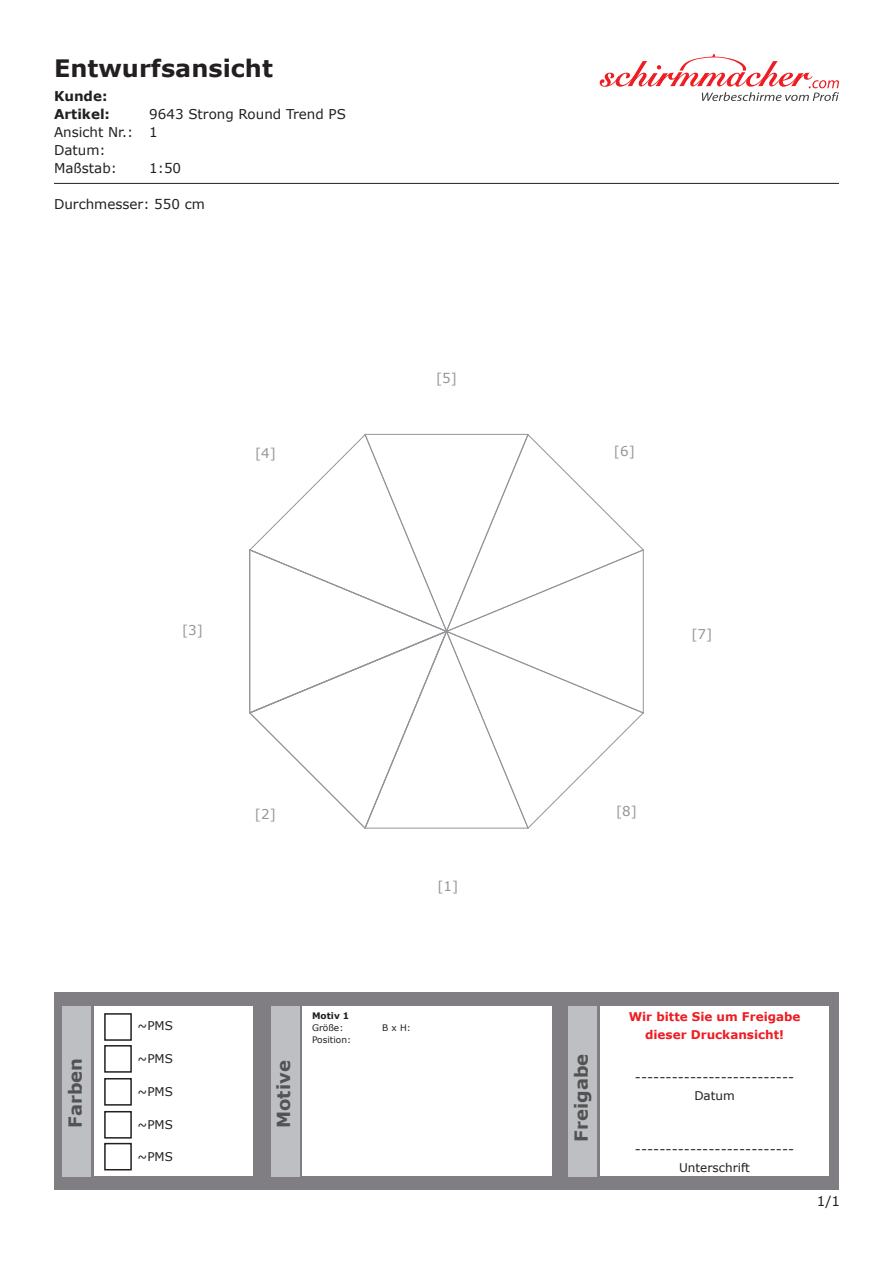
<style>
.page{position:relative;width:893px;height:1263px;background:#fff}
.page>*{position:absolute;margin:0;border:0;box-sizing:border-box;transform-origin:0 0}
.t1{font:700 24px "Verdana";color:#231f20}
.t2{font:700 18px "Verdana";color:#535355}
.t3{font:13.5px/18px "Verdana";color:#231f20}
.t4{font:13.5px "Verdana";color:#939598}
.t5{font:700 13.5px/18px "Verdana";color:#231f20}
.t6{font:700 12px/18px "Verdana";color:#ee1d23;text-align:center}
.t7{font:12px "Verdana";color:#231f20}
.t8{font:9px/12px "Verdana";color:#231f20}
.t9{font:700 9px "Verdana";color:#231f20}
</style>
<div class="page">
<hr style="left:54px;top:183px;width:785px;height:1px;background:#231f20">
<svg style="left:600px;top:54px;width:239px;height:47px"></svg>
<div style="left:54px;top:992px;width:785px;height:198px;background:#807e83"></div>
<div style="left:63px;top:1006px;width:28px;height:170px;background:#bebfc2"></div>
<div style="left:94px;top:1006px;width:159px;height:170px;background:#fff"></div>
<div style="left:104px;top:1013px;width:28px;height:28px;border:2px solid #231f20"></div>
<div style="left:271px;top:1006px;width:28px;height:170px;background:#bebfc2"></div>
<div style="left:303px;top:1006px;width:249px;height:170px;background:#fff"></div>
<div style="left:569px;top:1006px;width:28px;height:170px;background:#bebfc2"></div>
<div style="left:600px;top:1006px;width:229px;height:170px;background:#fff"></div>
<div style="left:104px;top:1045px;width:28px;height:28px;border:2px solid #231f20"></div>
<div style="left:104px;top:1078px;width:28px;height:27px;border:2px solid #231f20"></div>
<div style="left:104px;top:1111px;width:28px;height:27px;border:2px solid #231f20"></div>
<div style="left:104px;top:1143px;width:28px;height:27px;border:2px solid #231f20"></div>
<svg style="left:249px;top:434px;width:395px;height:395px"></svg>
<h1 class="t1" style="left:54px;top:51px;width:220px">Entwurfsansicht</h1>
<p class="t5" style="left:54px;top:87px;width:58px">Kunde:<br>Artikel:</p>
<p class="t3" style="left:54px;top:123px;width:81px">Ansicht Nr.:<br>Datum:<br>Maßstab:</p>
<p class="t3" style="left:54px;top:195px;width:152px">Durchmesser: 550 cm</p>
<p class="t3" style="left:149px;top:105px;width:198px">9643 Strong Round Trend PS<br>1</p>
<p class="t3" style="left:149px;top:159px;width:33px">1:50</p>
<p class="t4" style="left:255px;top:444px;width:22px">[4]</p>
<p class="t4" style="left:182px;top:621px;width:22px">[3]</p>
<p class="t4" style="left:436px;top:369px;width:22px">[5]</p>
<h2 class="t2" style="left:62px;top:1128px;width:72px;rotate:-90deg">Farben</h2>
<p class="t7" style="left:138px;top:1017px;width:37px">~PMS</p>
<p class="t7" style="left:138px;top:1050px;width:37px">~PMS</p>
<p class="t7" style="left:138px;top:1083px;width:37px">~PMS</p>
<p class="t7" style="left:138px;top:1116px;width:37px">~PMS</p>
<p class="t7" style="left:138px;top:1148px;width:37px">~PMS</p>
<p class="t4" style="left:255px;top:805px;width:22px">[2]</p>
<p class="t4" style="left:437px;top:876px;width:22px">[1]</p>
<h2 class="t2" style="left:271px;top:1128px;width:69px;rotate:-90deg">Motive</h2>
<p class="t9" style="left:312px;top:1009px;width:39px">Motiv 1</p>
<p class="t8" style="left:312px;top:1021px;width:41px">Größe:<br>Position:</p>
<p class="t8" style="left:382px;top:1021px;width:30px">B x H:</p>
<p class="t4" style="left:614px;top:442px;width:22px">[6]</p>
<p class="t4" style="left:691px;top:624px;width:22px">[7]</p>
<p class="t4" style="left:616px;top:802px;width:22px">[8]</p>
<h2 class="t2" style="left:568px;top:1142px;width:89px;rotate:-90deg">Freigabe</h2>
<p class="t6" style="left:629px;top:1008px;width:173px">Wir bitte Sie um Freigabe dieser Druckansicht!</p>
<p class="t3" style="left:635px;top:1068px;width:161px">--------------------------</p>
<p class="t7" style="left:694px;top:1087px;width:42px">Datum</p>
<p class="t3" style="left:635px;top:1140px;width:161px">--------------------------</p>
<p class="t7" style="left:679px;top:1159px;width:72px">Unterschrift</p>
<p class="t3" style="left:817px;top:1192px;width:25px">1/1</p>
</div>
